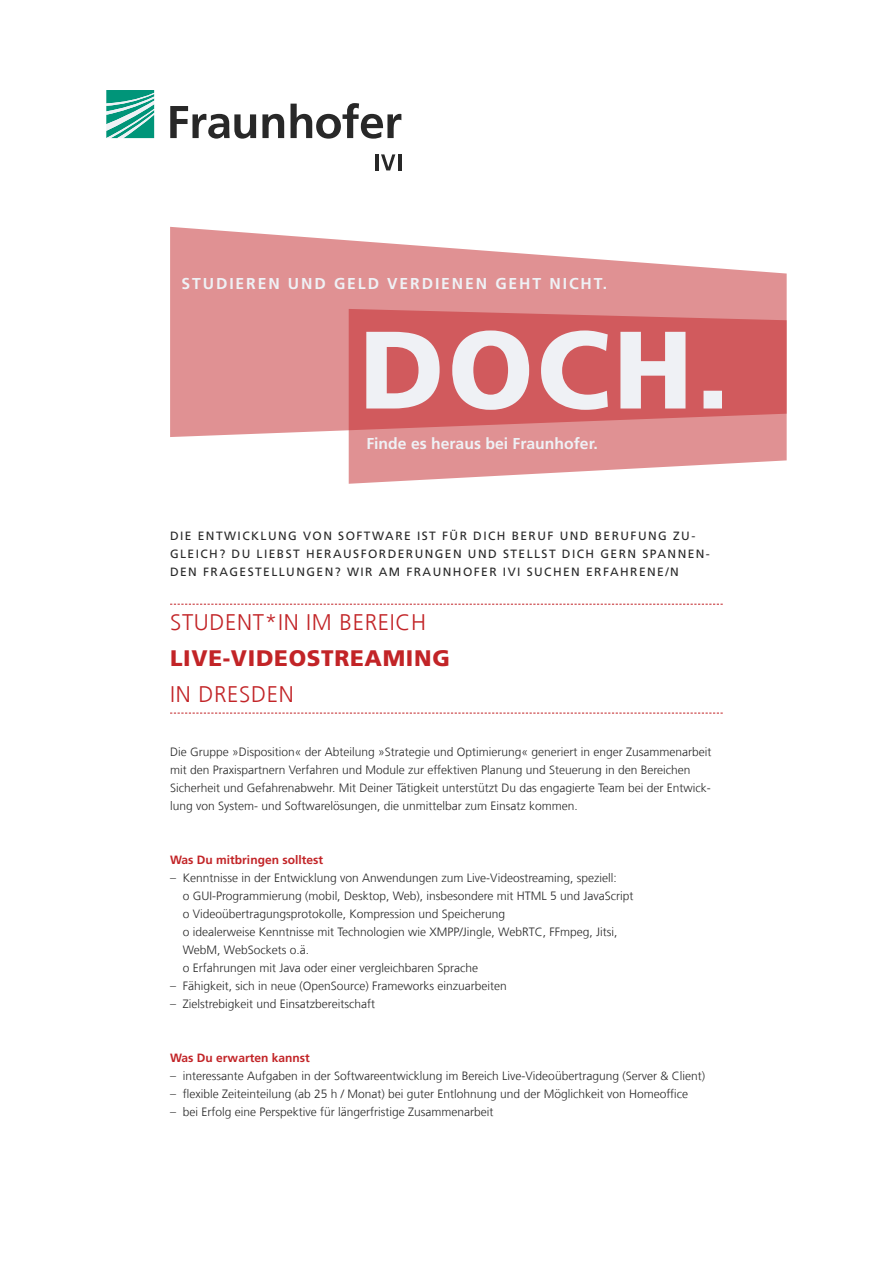
<style>
.page{position:relative;width:893px;height:1263px;background:#fff}
.page>*{position:absolute;margin:0;border:0;box-sizing:border-box;transform-origin:0 0}
.Position{font:300 22.5px/36px "Frutiger LT Com";letter-spacing:.03em;color:#c22427}
.Vignette_oben{font:700 15.75px "Frutiger LT Com";letter-spacing:.12em;color:#eff1f5}
.Vignette_unten{font:700 15.75px "Frutiger LT Com";color:#eff1f5}
.Aufzaehlung{font:300 12px/18px "Frutiger LT Com";color:#282828}
.Einleitungstext{font:12px/18px "Frutiger LT Com";letter-spacing:.12em;color:#282828}
.Aufzaehlung-2{font:700 12px "Frutiger LT Com";color:#c22427}
.s1{font-weight:900}
</style>
<div class="page">
<svg style="left:170px;top:227px;width:617px;height:210px;fill:#e09193"></svg>
<svg style="left:349px;top:309px;width:438px;height:175px;background:#dd8789"></svg>
<svg style="left:366px;top:330px;width:356px;height:80px"></svg>
<svg style="left:170px;top:604px;width:553px;height:1px"></svg>
<svg style="left:170px;top:713px;width:553px;height:1px"></svg>
<svg style="left:106px;top:90px;width:48px;height:48px"></svg>
<svg style="left:170px;top:103px;width:231px;height:36px"></svg>
<hr style="left:375px;top:154px;width:3px;height:16px;background:#282828">
<svg style="left:381px;top:154px;width:14px;height:16px"></svg>
<hr style="left:398px;top:154px;width:3px;height:16px;background:#282828">
<p class="Vignette_oben" style="left:181px;top:275px;width:427px">STUDIEREN UND GELD VERDIENEN GEHT NICHT.</p>
<p class="Vignette_unten" style="left:366px;top:434px;width:233px">Finde es heraus bei Fraunhofer.</p>
<p class="Einleitungstext" style="left:170px;top:527px;width:541px">DIE ENTWICKLUNG VON SOFTWARE IST FÜR DICH BERUF UND BERUFUNG ZU-<br>GLEICH? DU LIEBST HERAUSFORDERUNGEN UND STELLST DICH GERN SPANNEN-<br>DEN FRAGESTELLUNGEN? WIR AM FRAUNHOFER IVI SUCHEN ERFAHRENE/N</p>
<p class="Position" style="left:170px;top:604px;width:281px">STUDENT*IN IM BEREICH<br><span class="s1">LIVE-VIDEOSTREAMING<br></span>IN DRESDEN</p>
<p class="Aufzaehlung" style="left:170px;top:743px;width:543px">Die Gruppe »Disposition« der Abteilung »Strategie und Optimierung« generiert in enger Zusammenarbeit mit den Praxispartnern Verfahren und Module zur effektiven Planung und Steuerung in den Bereichen Sicherheit und Gefahrenabwehr. Mit Deiner Tätigkeit unterstützt Du das engagierte Team bei der Entwick&shy;lung von System- und Softwarelösungen, die unmittelbar zum Einsatz kommen.</p>
<p class="Aufzaehlung-2" style="left:170px;top:853px;width:154px">Was Du mitbringen solltest</p>
<p class="Aufzaehlung" style="left:170px;top:869px;width:448px">– Kenntnisse in der Entwicklung von Anwendungen zum Live-Videostreaming, speziell:</p>
<p class="Aufzaehlung" style="left:183px;top:887px;width:452px">o GUI-Programmierung (mobil, Desktop, Web), insbesondere mit HTML 5 und JavaScript</p>
<p class="Aufzaehlung" style="left:183px;top:905px;width:324px">o Videoübertragungsprotokolle, Kompression und Speicherung</p>
<p class="Aufzaehlung" style="left:183px;top:923px;width:436px">o idealerweise Kenntnisse mit Technologien wie XMPP/Jingle, WebRTC, FFmpeg, Jitsi,<br>WebM, WebSockets o.ä.</p>
<p class="Aufzaehlung" style="left:183px;top:959px;width:297px">o Erfahrungen mit Java oder einer vergleichbaren Sprache</p>
<p class="Aufzaehlung" style="left:170px;top:977px;width:338px">– Fähigkeit, sich in neue (OpenSource) Frameworks einzuarbeiten</p>
<p class="Aufzaehlung" style="left:170px;top:995px;width:206px">– Zielstrebigkeit und Einsatzbereitschaft</p>
<p class="Aufzaehlung-2" style="left:170px;top:1051px;width:141px">Was Du erwarten kannst</p>
<p class="Aufzaehlung" style="left:170px;top:1067px;width:536px">– interessante Aufgaben in der Softwareentwicklung im Bereich Live-Videoübertragung (Server &amp; Client)</p>
<p class="Aufzaehlung" style="left:170px;top:1085px;width:520px">– flexible Zeiteinteilung (ab 25 h / Monat) bei guter Entlohnung und der Möglichkeit von Homeoffice</p>
<p class="Aufzaehlung" style="left:170px;top:1103px;width:325px">– bei Erfolg eine Perspektive für längerfristige Zusammenarbeit</p>
</div>
